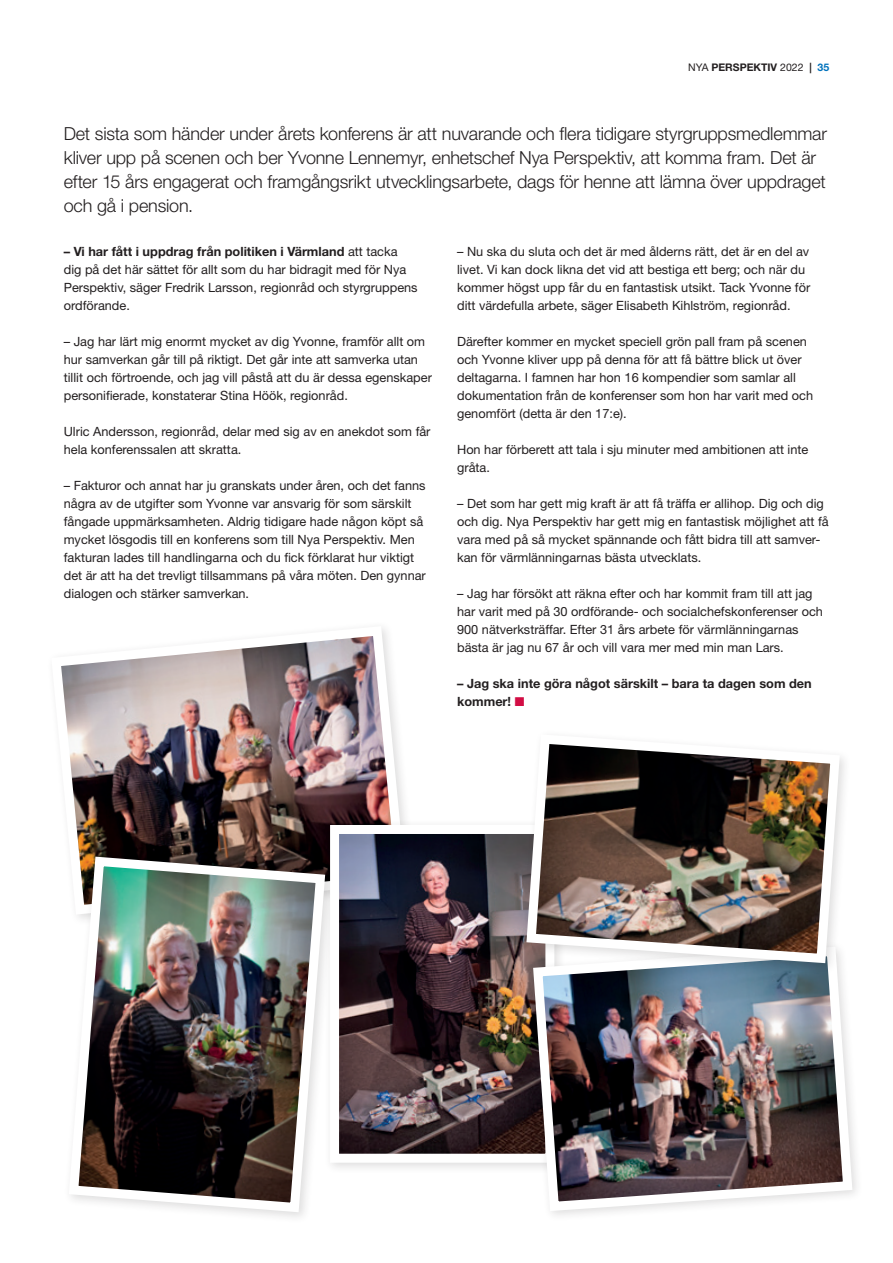
<style>
.page{position:relative;width:893px;height:1263px;background:#fff}
.page>*{position:absolute;margin:0;border:0;box-sizing:border-box;transform-origin:0 0}
.t1{font:300 18px/24px "Helvetica Neue LT Pro";letter-spacing:-.01em;color:#231f20}
.t2{font:12.75px/18px "Helvetica Neue LT Pro";color:#231f20}
.t3{font:700 12.75px/18px "Helvetica Neue LT Pro";color:#231f20}
.t4{font:700 10.5px "Helvetica Neue LT Pro";color:#231f20}
.s1{font-weight:400}
.s2{color:#0072bc}
.s3{color:#d20d44}
.s4{font-weight:700}
</style>
<div class="page">
<img style="left:61px;top:628px;width:344px;height:223px">
<img style="left:71px;top:852px;width:253px;height:365px">
<div style="left:324px;top:819px;width:243px;height:356px;background:#231f20;opacity:.15"></div>
<img style="left:340px;top:835px;width:187px;height:318px">
<div style="left:330px;top:825px;width:224px;height:338px;border:9px solid #fff"></div>
<div style="left:527px;top:941px;width:337px;height:281px;background:#fff"></div>
<img style="left:528px;top:975px;width:329px;height:240px">
<div style="left:520px;top:728px;width:331px;height:247px;background:#231f20;opacity:.15"></div>
<img style="left:522px;top:730px;width:323px;height:238px">
<p class="t4" style="left:688px;top:61px;width:143px"><span class="s1">NYA</span> PERSPEKTIV <span class="s1">2022</span> | <span class="s2">35</span></p>
<p class="t1" style="left:64px;top:122px;width:765px">Det sista som händer under årets konferens är att nuvarande och flera tidigare styrgruppsmedlemmar kliver upp på scenen och ber Yvonne Lennemyr, enhetschef Nya Perspektiv, att komma fram. Det är efter 15 års engagerat och framgångsrikt utvecklingsarbete, dags för henne att lämna över uppdraget och gå i pension.</p>
<p class="t2" style="left:457px;top:242px;width:355px">– Nu ska du sluta och det är med ålderns rätt, det är en del av livet. Vi kan dock likna det vid att bestiga ett berg; och när du kommer högst upp får du en fantastisk utsikt. Tack Yvonne för ditt värdefulla arbete, säger Elisabeth Kihlström, regionråd.</p>
<p class="t2" style="left:457px;top:332px;width:357px">Därefter kommer en mycket speciell grön pall fram på scenen och Yvonne kliver upp på denna för att få bättre blick ut över deltagarna. I famnen har hon 16 kompendier som samlar all dokumentation från de konferenser som hon har varit med och genomfört (detta är den 17:e).</p>
<p class="t2" style="left:457px;top:440px;width:353px">Hon har förberett att tala i sju minuter med ambitionen att inte gråta.</p>
<p class="t2" style="left:457px;top:494px;width:373px">– Det som har gett mig kraft är att få träffa er allihop. Dig och dig och dig. Nya Perspektiv har gett mig en fantastisk möjlighet att få vara med på så mycket spännande och fått bidra till att samver&shy;kan för värmlänningarnas bästa utvecklats.</p>
<p class="t2" style="left:457px;top:584px;width:367px">– Jag har försökt att räkna efter och har kommit fram till att jag har varit med på 30 ordförande- och socialchefskonferenser och 900 nätverksträffar. Efter 31 års arbete för värmlänningarnas bästa är jag nu 67 år och vill vara mer med min man Lars.</p>
<p class="t3" style="left:457px;top:674px;width:356px">– Jag ska inte göra något särskilt – bara ta dagen som den kommer! <span class="s3">■</span></p>
<p class="t2" style="left:64px;top:242px;width:355px"><span class="s4">– Vi har fått i uppdrag från politiken i Värmland</span> att tacka dig på det här sättet för allt som du har bidragit med för Nya Perspektiv, säger Fredrik Larsson, regionråd och styrgruppens ordförande.</p>
<p class="t2" style="left:64px;top:332px;width:370px">– Jag har lärt mig enormt mycket av dig Yvonne, framför allt om hur samverkan går till på riktigt. Det går inte att samverka utan tillit och förtroende, och jag vill påstå att du är dessa egenskaper personifierade, konstaterar Stina Höök, regionråd.</p>
<p class="t2" style="left:64px;top:422px;width:368px">Ulric Andersson, regionråd, delar med sig av en anekdot som får hela konferenssalen att skratta.</p>
<p class="t2" style="left:64px;top:476px;width:364px">– Fakturor och annat har ju granskats under åren, och det fanns några av de utgifter som Yvonne var ansvarig för som särskilt fångade uppmärksamheten. Aldrig tidigare hade någon köpt så mycket lösgodis till en konferens som till Nya Perspektiv. Men fakturan lades till handlingarna och du fick förklarat hur viktigt det är att ha det trevligt tillsammans på våra möten. Den gynnar dialogen och stärker samverkan.</p>
</div>
